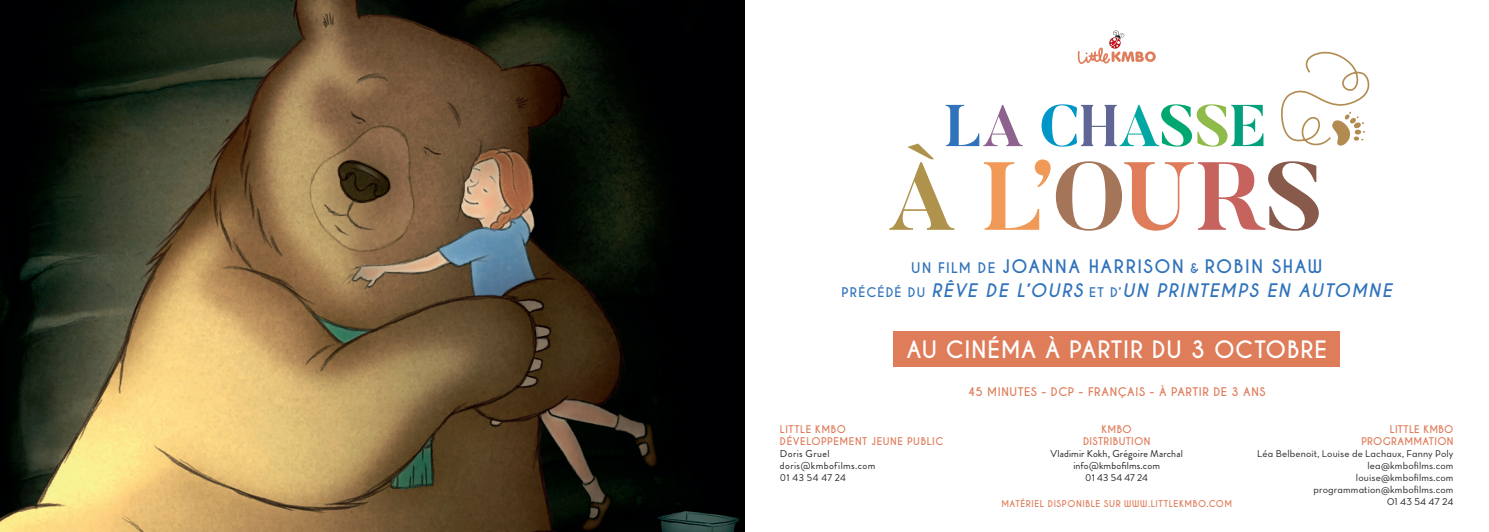
<style>
.page{position:relative;width:1489px;height:532px;background:#fff}
.page>*{position:absolute;margin:0;border:0;box-sizing:border-box;transform-origin:0 0}
.t1{font:700 22.5px "Caviar Dreams";letter-spacing:.035em;color:#fff}
.t2{font:italic 700 17.5px/23.9px "Caviar Dreams";letter-spacing:.09em;color:#3073ba;text-align:center}
.t3{font:700 11.25px "Caviar Dreams";letter-spacing:.05em;color:#df7c5a}
.t4{font:10px/12px "Neutra Text Book Alt";letter-spacing:.015em;color:#231f20;text-align:right}
.t5{font:10px/12px "Brandon Grotesque";letter-spacing:.015em;color:#231f20;text-align:center}
.t6{font:10px/12px "Brandon Grotesque";letter-spacing:.04em;color:#231f20}
.t7{font:700 10px/12px "Caviar Dreams";letter-spacing:.035em;color:#df7c5a;text-align:center}
.t8{font:700 10px/12px "Caviar Dreams";letter-spacing:.055em;color:#df7c5a}
.t9{font:700 8.75px "Caviar Dreams";letter-spacing:.065em;color:#df7c5a}
.s1{font-style:normal;font-size:13.75px}
.s2{font-style:normal}
.s3{font-style:normal;font-size:12.5px}
</style>
<div class="page">
<img style="left:0;top:0;width:744px;height:531px">
<div style="left:893px;top:331px;width:446px;height:35px;background:#df7c5a"></div>
<svg style="left:889px;top:30px;width:480px;height:200px"></svg>
<h2 class="t2" style="left:841px;top:255px;width:551px"><span class="s1">UN FILM DE</span> <span class="s2">JOANNA HARRISON</span> <span class="s3">&amp;</span> <span class="s2">ROBIN SHAW<br></span><span class="s3">PRÉCÉDÉ DU</span> RÊVE DE L’OURS <span class="s3">ET D’</span>UN PRINTEMPS EN AUTOMNE</h2>
<h1 class="t1" style="left:906px;top:335px;width:422px">AU CINÉMA À PARTIR DU 3 OCTOBRE</h1>
<p class="t8" style="left:780px;top:423px;width:165px">LITTLE KMBO<br>DÉVELOPPEMENT JEUNE PUBLIC</p>
<p class="t6" style="left:780px;top:448px;width:97px">Doris Gruel doris@kmbofilms.com<br>01 43 54 47 24</p>
<p class="t3" style="left:967px;top:384px;width:299px">45 MINUTES - DCP - FRANÇAIS - À PARTIR DE 3 ANS</p>
<p class="t7" style="left:1083px;top:423px;width:69px">KMBO<br>DISTRIBUTION</p>
<p class="t5" style="left:1050px;top:448px;width:134px">Vladimir Kokh, Grégoire Marchal info@kmbofilms.com<br>01 43 54 47 24</p>
<p class="t9" style="left:1001px;top:498px;width:232px">MATÉRIEL DISPONIBLE SUR WWW.LITTLEKMBO.COM</p>
<p class="t7" style="left:1361px;top:423px;width:94px;text-align:right">LITTLE KMBO<br>PROGRAMMATION</p>
<p class="t4" style="left:1256px;top:447px;width:198px">Léa Belbenoit, Louise de Lachaux, Fanny Poly lea@kmbofilms.com<br>louise@kmbofilms.com programmation@kmbofilms.com<br>01 43 54 47 24</p>
</div>
